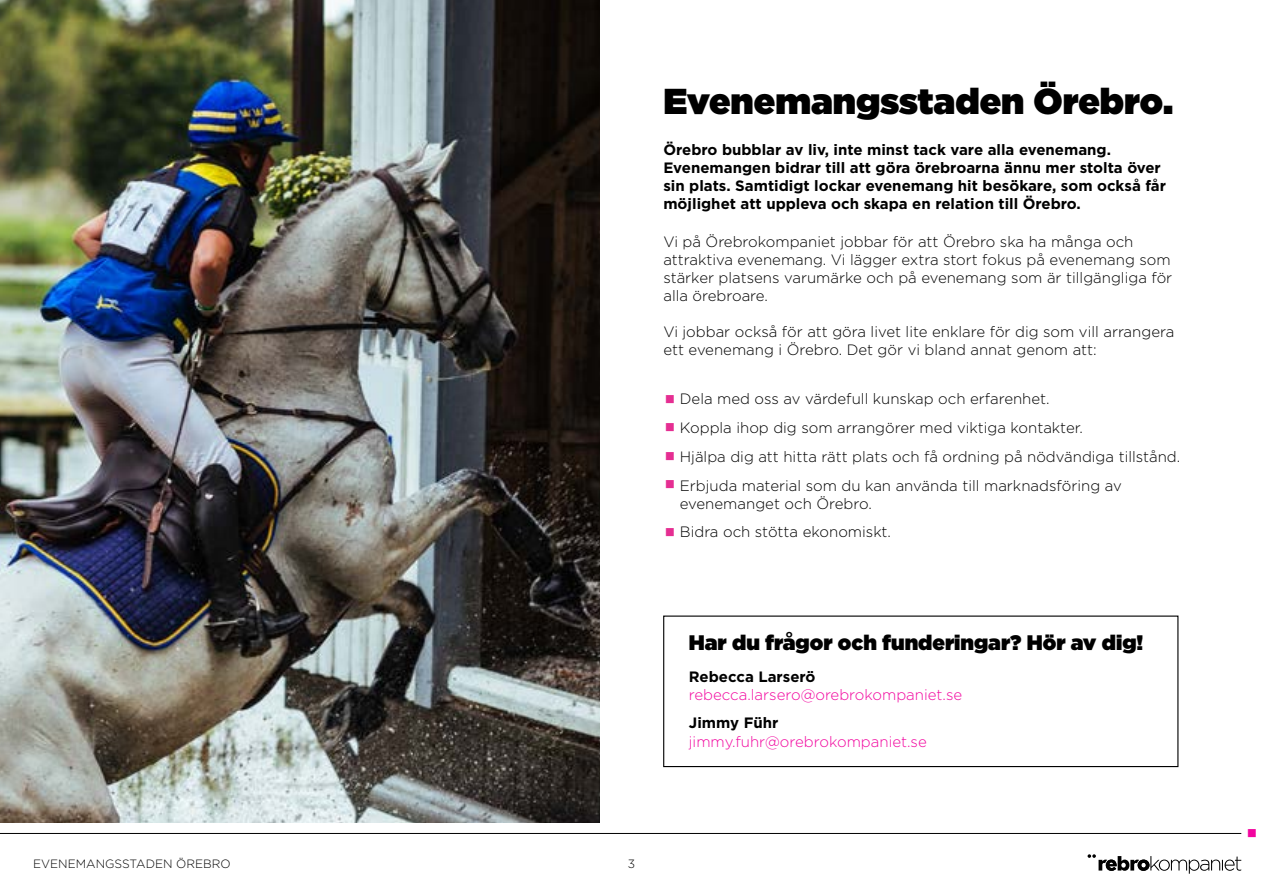
<style>
.page{position:relative;width:1263px;height:893px;background:#fff}
.page>*{position:absolute;margin:0;border:0;box-sizing:border-box;transform-origin:0 0}
.t1{font:900 36px "Gotham";color:#000}
.t2{font:27px "Wingdings";color:#e52e92}
.t3{font:27px "Wingdings";color:#f2059f}
.t4{font:900 21px "Gotham";color:#000}
.t5{font:300 15px/28.8px "Gotham";color:#000}
.t6{font:700 15px/18px "Gotham";color:#000}
.t7{font:300 15px "Gotham";color:#f2059f}
.t8{font:300 12px "Gotham";color:#000}
</style>
<div class="page">
<hr style="left:0;top:833px;width:1241px;height:1px;background:#000">
<svg style="left:1087px;top:854px;width:154px;height:20px"></svg>
<div style="left:663px;top:615px;width:515px;height:152px;border:1px solid #000"></div>
<img style="left:0;top:0;width:600px;height:823px">
<p class="t8" style="left:33px;top:856px;width:199px">EVENEMANGSSTADEN ÖREBRO</p>
<h1 class="t1" style="left:663px;top:75px;width:511px">Evenemangsstaden Örebro.</h1>
<p class="t6" style="left:663px;top:141px;width:504px">Örebro bubblar av liv, inte minst tack vare alla evenemang.<br>Evenemangen bidrar till att göra örebroarna ännu mer stolta över sin plats. Samtidigt lockar evenemang hit besökare, som också får möjlighet att uppleva och skapa en relation till Örebro.</p>
<p class="t5" style="left:663px;top:232px;width:510px;line-height:18px">Vi på Örebrokompaniet jobbar för att Örebro ska ha många och attraktiva evenemang. Vi lägger extra stort fokus på evenemang som stärker platsens varumärke och på evenemang som är tillgängliga för alla örebroare.</p>
<p class="t5" style="left:663px;top:322px;width:512px;line-height:18px">Vi jobbar också för att göra livet lite enklare för dig som vill arrangera ett evenemang i Örebro. Det gör vi bland annat genom att:</p>
<p class="t5" style="left:680px;top:384px;width:502px">Dela med oss av värdefull kunskap och erfarenhet.<br>Koppla ihop dig som arrangörer med viktiga kontakter.<br>Hjälpa dig att hitta rätt plats och få ordning på nödvändiga tillstånd.<br>Erbjuda material som du kan använda till marknadsföring av</p>
<p class="t5" style="left:680px;top:488px;width:213px">evenemanget och Örebro.<br>Bidra och stötta ekonomiskt.</p>
<h2 class="t2" style="left:664px;top:385px;width:14px">▪</h2>
<h2 class="t2" style="left:664px;top:413px;width:14px">▪</h2>
<h2 class="t2" style="left:664px;top:442px;width:14px">▪</h2>
<h3 class="t4" style="left:689px;top:627px;width:456px">Har du frågor och funderingar? Hör av dig!</h3>
<p class="t6" style="left:689px;top:667px;width:128px">Rebecca Larserö</p>
<p class="t7" style="left:689px;top:685px;width:275px">rebecca.larsero@orebrokompaniet.se</p>
<p class="t6" style="left:689px;top:714px;width:91px">Jimmy Führ</p>
<p class="t7" style="left:689px;top:732px;width:239px">jimmy.fuhr@orebrokompaniet.se</p>
<p class="t8" style="left:628px;top:856px;width:9px">3</p>
<h2 class="t3" style="left:1246px;top:819px;width:14px">▪</h2>
</div>
